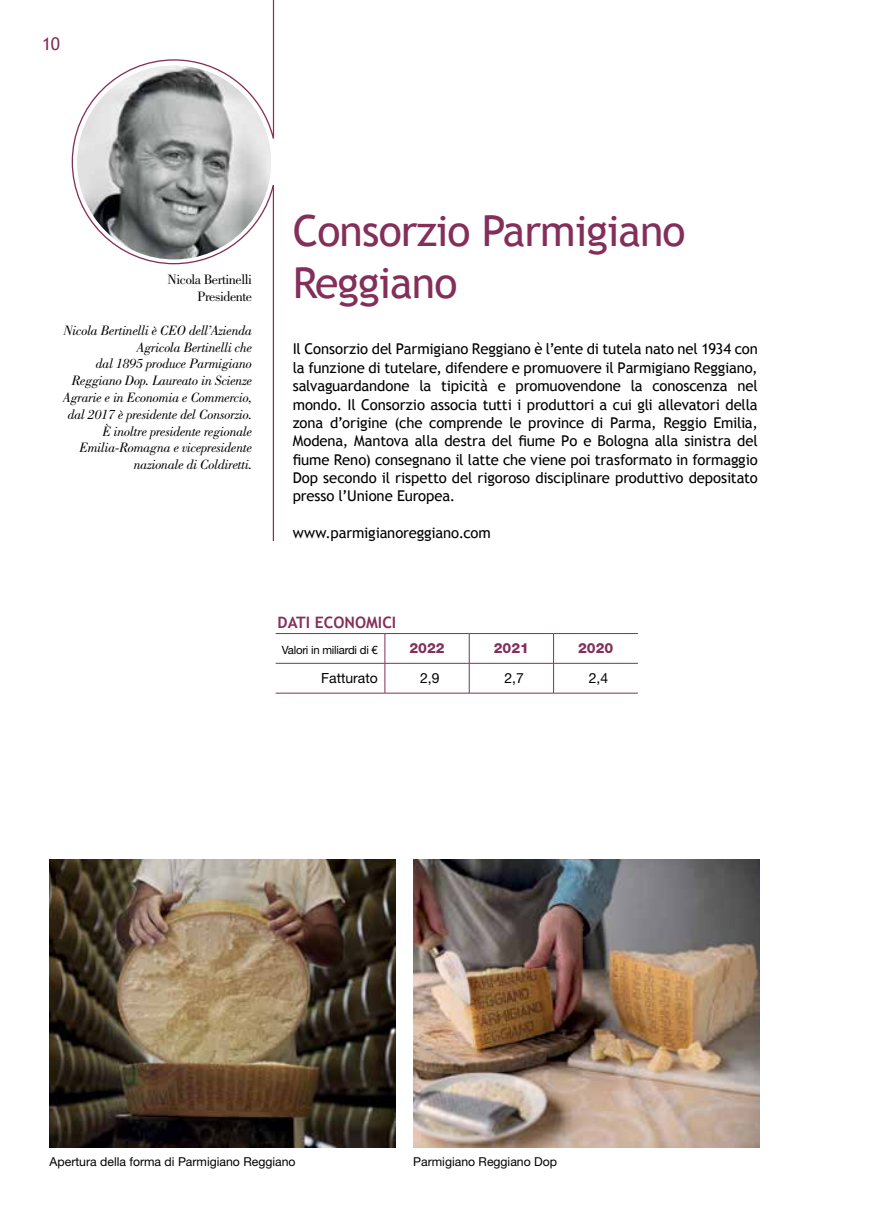
<style>
.page{position:relative;width:893px;height:1216px;background:#fff}
.page>*{position:absolute;margin:0;border:0;box-sizing:border-box;transform-origin:0 0}
.t1{font:42.88px/51.4px "Trebuchet MS";letter-spacing:-.02em;color:#842f59}
.t2{font:17.5px "Trebuchet MS";color:#842f59}
.t3{font:700 15.75px "Trebuchet MS";color:#842f59}
.t4{font:14.88px/18.4px "Trebuchet MS";letter-spacing:-.01em;color:#000;text-align:justify}
.t5{font:italic 14px/16.8px "Bodoni Std";letter-spacing:-.02em;color:#000;text-align:right}
.t6{font:14px/16.8px "Bodoni Std";letter-spacing:-.03em;color:#000;text-align:right}
.t7{font:14px "Helvetica Neue LT Std";color:#000}
.t8{font:800 14px "Helvetica Neue LT Std";color:#842f59}
.t9{font:12.25px "Helvetica Neue LT Std";color:#000}
.t10{font:11.38px "Helvetica Neue LT Std";letter-spacing:-.02em;color:#000}
</style>
<div class="page">
<svg style="left:71px;top:59px;width:204px;height:206px"></svg>
<hr style="left:273px;top:185px;width:1px;height:356px;background:#842f59">
<hr style="left:273px;top:0;width:1px;height:137px;background:#842f59">
<img style="left:77px;top:66px;width:194px;height:193px;border-radius:97px">
<hr style="left:276px;top:633px;width:109px;height:1px;background:#842f59">
<hr style="left:385px;top:633px;width:1px;height:30px;background:#842f59">
<hr style="left:385px;top:633px;width:84px;height:1px;background:#842f59">
<hr style="left:469px;top:633px;width:1px;height:30px;background:#842f59">
<hr style="left:469px;top:633px;width:85px;height:1px;background:#842f59">
<hr style="left:553px;top:633px;width:1px;height:30px;background:#842f59">
<hr style="left:554px;top:633px;width:84px;height:1px;background:#842f59">
<hr style="left:276px;top:663px;width:109px;height:1px;background:#842f59">
<hr style="left:385px;top:663px;width:1px;height:30px;background:#842f59">
<hr style="left:385px;top:663px;width:84px;height:1px;background:#842f59">
<hr style="left:469px;top:663px;width:1px;height:30px;background:#842f59">
<hr style="left:469px;top:663px;width:85px;height:1px;background:#842f59">
<hr style="left:553px;top:663px;width:1px;height:30px;background:#842f59">
<hr style="left:554px;top:663px;width:84px;height:1px;background:#842f59">
<hr style="left:276px;top:692px;width:109px;height:1px;background:#842f59">
<hr style="left:385px;top:692px;width:84px;height:1px;background:#842f59">
<hr style="left:469px;top:692px;width:85px;height:1px;background:#842f59">
<hr style="left:554px;top:692px;width:84px;height:1px;background:#842f59">
<img style="left:50px;top:859px;width:345px;height:288px">
<img style="left:413px;top:859px;width:346px;height:288px">
<p class="t2" style="left:42px;top:34px;width:19px">10</p>
<p class="t6" style="left:168px;top:271px;width:86px">Nicola Bertinelli<br>Presidente</p>
<p class="t5" style="left:63px;top:322px;width:190px">Nicola Bertinelli è CEO dell’Azienda<br>Agricola Bertinelli che<br>dal 1895 produce Parmigiano<br>Reggiano Dop. Laureato in Scienze<br>Agrarie e in Economia e Commercio, dal 2017 è presidente del Consorzio.<br>È inoltre presidente regionale<br>Emilia-Romagna e vicepresidente nazionale di Coldiretti.</p>
<h1 class="t1" style="left:293px;top:206px;width:394px">Consorzio Parmigiano<br>Reggiano</h1>
<p class="t4" style="left:293px;top:340px;width:467px">Il Consorzio del Parmigiano Reggiano è l’ente di tutela nato nel 1934 con la funzione di tutelare, difendere e promuovere il Parmigiano Reggiano, salvaguardandone la tipicità e promuovendone la conoscenza nel mondo. Il Consorzio associa tutti i produttori a cui gli allevatori della zona d’origine (che comprende le province di Parma, Reggio Emilia, Modena, Mantova alla destra del fiume Po e Bologna alla sinistra del fiume Reno) consegnano il latte che viene poi trasformato in formaggio Dop secondo il rispetto del rigoroso disciplinare produttivo depositato presso l’Unione Europea.</p>
<p class="t4" style="left:293px;top:524px;width:200px">www.parmigianoreggiano.com</p>
<p class="t3" style="left:278px;top:612px;width:120px">DATI ECONOMICI</p>
<p class="t10" style="left:282px;top:643px;width:98px">Valori in miliardi di €</p>
<p class="t8" style="left:409px;top:640px;width:37px">2022</p>
<p class="t8" style="left:494px;top:640px;width:37px">2021</p>
<p class="t8" style="left:578px;top:640px;width:37px">2020</p>
<p class="t7" style="left:321px;top:670px;width:58px">Fatturato</p>
<p class="t7" style="left:420px;top:670px;width:21px">2,9</p>
<p class="t7" style="left:504px;top:670px;width:21px">2,7</p>
<p class="t7" style="left:589px;top:670px;width:21px">2,4</p>
<p class="t9" style="left:50px;top:1154px;width:247px">Apertura della forma di Parmigiano Reggiano</p>
<p class="t9" style="left:413px;top:1154px;width:145px">Parmigiano Reggiano Dop</p>
</div>
